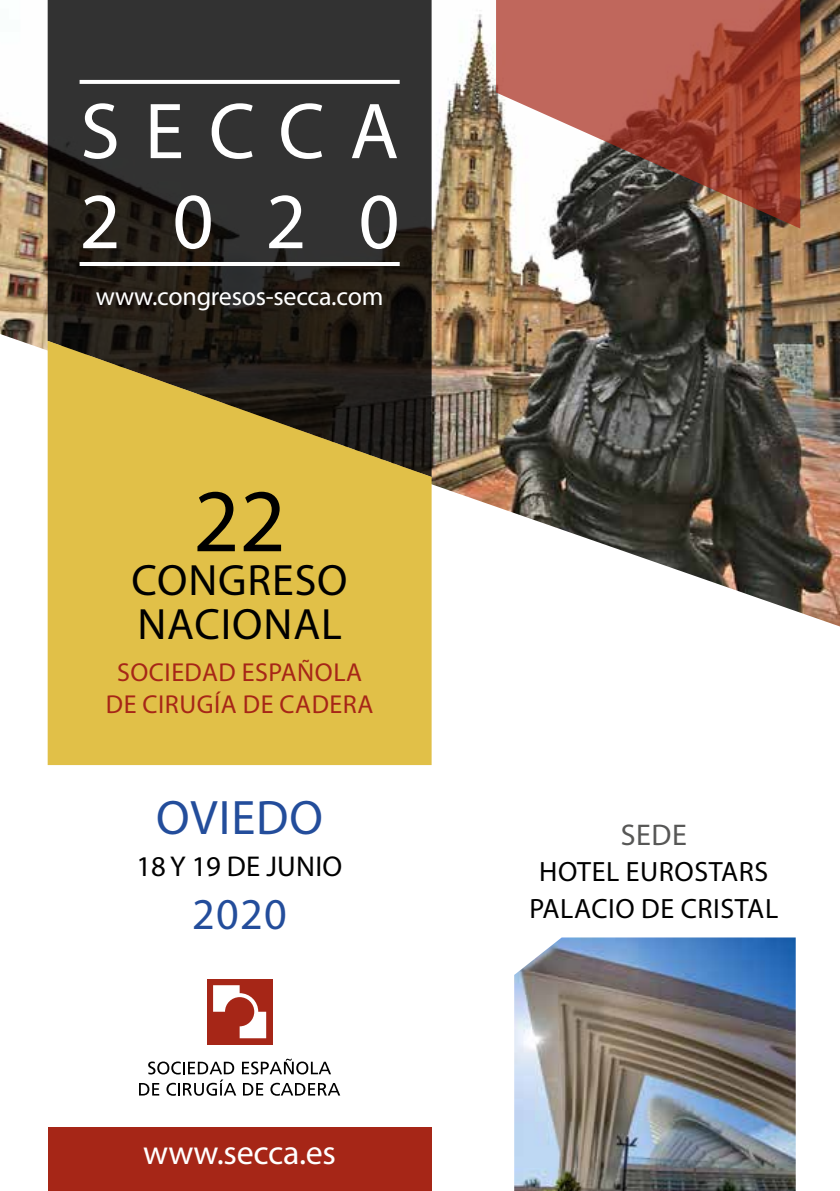
<style>
.page{position:relative;width:840px;height:1191px;background:#fff}
.page>*{position:absolute;margin:0;border:0;box-sizing:border-box;transform-origin:0 0}
.t1{font:90px "Myriad Pro";color:#000}
.t2{font:80px/90px "Myriad Pro";letter-spacing:.315em;color:#fff}
.t3{font:48.6px "Myriad Pro";letter-spacing:.02em;color:#234d9b}
.t4{font:44.2px "Myriad Pro";color:#234d9b}
.t5{font:44px/44px "Myriad Pro";letter-spacing:.02em;color:#000}
.t6{font:34px "Myriad Pro";letter-spacing:-.01em;color:#fff}
.t7{font:30px "Myriad Pro";color:#575756}
.t8{font:28.8px "Myriad Pro";letter-spacing:.01em;color:#000}
.t9{font:28px/36px "Myriad Pro";letter-spacing:.02em;color:#000;text-align:center}
.t10{font:26px/32px "Myriad Pro";letter-spacing:.02em;color:#a62617;text-align:center}
.t11{font:26px "Myriad Pro";letter-spacing:-.01em;color:#fff}
</style>
<div class="page">
<svg style="left:243px;top:1083px;width:20px;height:12px"></svg>
<svg style="left:270px;top:1082px;width:70px;height:13px"></svg>
<svg style="left:139px;top:1061px;width:97px;height:34px"></svg>
<svg style="left:242px;top:1058px;width:89px;height:16px"></svg>
<div style="left:207px;top:979px;width:65px;height:65px;background:#a62617"></div>
<svg style="left:213px;top:985px;width:53px;height:53px"></svg>
<img style="left:0;top:0;width:839px;height:626px">
<svg style="left:48px;top:0;width:383px;height:341px;background:#2b2927"></svg>
<svg style="left:495px;top:0;width:304px;height:229px;background:#a66458"></svg>
<svg style="left:48px;top:341px;width:383px;height:424px;background:#c1a53f"></svg>
<div style="left:48px;top:1127px;width:383px;height:64px;background:#a62617"></div>
<svg style="left:80px;top:80px;width:319px;height:4px"></svg>
<hr style="left:80px;top:262px;width:319px;height:4px;background:#fff">
<img style="left:514px;top:937px;width:281px;height:254px">
<h2 class="t2" style="left:80px;top:85px;width:321px">SECCA<br>2020</h2>
<p class="t11" style="left:96px;top:280px;width:289px">www.congresos-secca.com</p>
<h1 class="t1" style="left:193px;top:465px;width:94px">22</h1>
<h3 class="t5" style="left:131px;top:558px;width:217px">CONGRESO<br>NACIONAL</h3>
<p class="t10" style="left:106px;top:656px;width:269px">SOCIEDAD ESPAÑOLA<br>DE CIRUGÍA DE CADERA</p>
<h3 class="t3" style="left:156px;top:788px;width:168px">OVIEDO</h3>
<p class="t8" style="left:136px;top:848px;width:207px">18 Y 19 DE JUNIO</p>
<h3 class="t4" style="left:192px;top:887px;width:96px">2020</h3>
<h3 class="t6" style="left:143px;top:1131px;width:194px">www.secca.es</h3>
<p class="t7" style="left:620px;top:817px;width:68px">SEDE</p>
<p class="t9" style="left:529px;top:853px;width:250px">HOTEL EUROSTARS<br>PALACIO DE CRISTAL</p>
</div>
